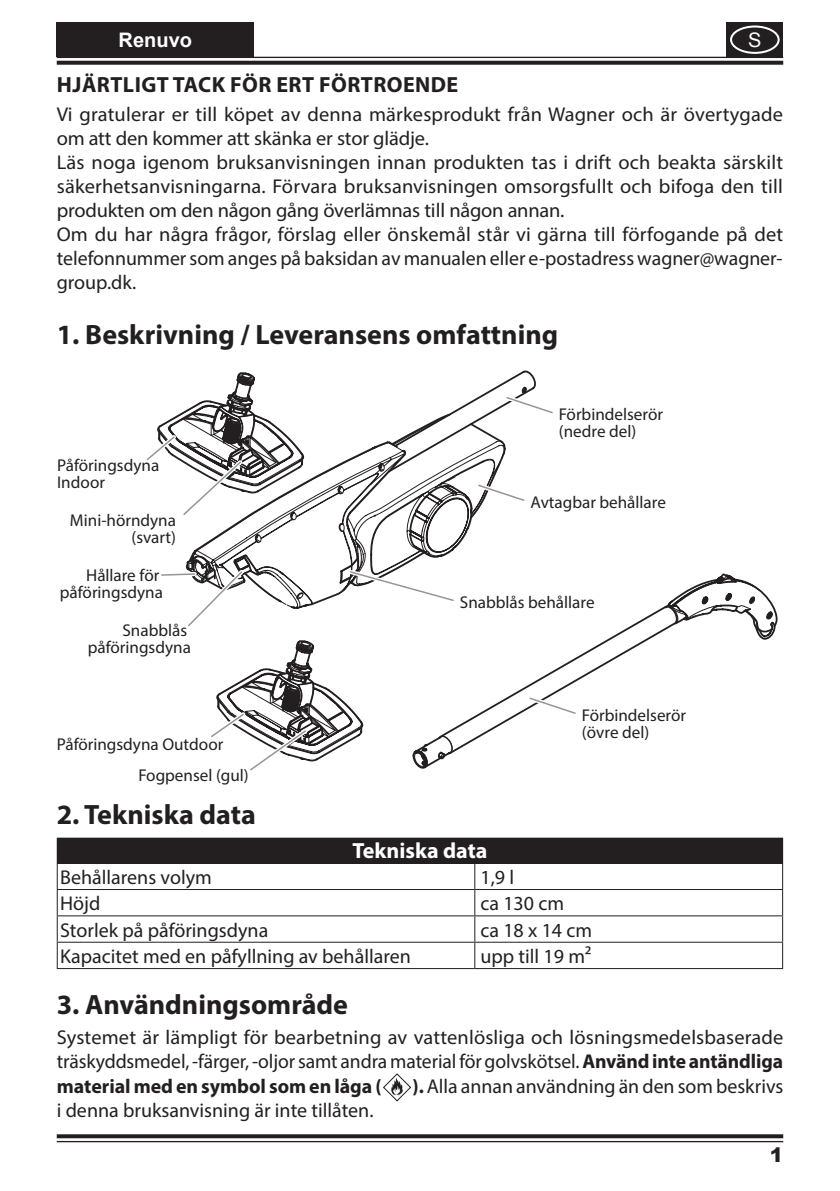
<style>
.page{position:relative;width:840px;height:1191px;background:#fff}
.page>*{position:absolute;margin:0;border:0;box-sizing:border-box;transform-origin:0 0}
.t1{font:700 28px "Myriad Pro";color:#231f20}
.t2{font:700 22px "Myriad Pro";letter-spacing:.02em;color:#231f20}
.t3{font:700 22px "Myriad Pro";color:#fff}
.t4{font:20px/24px "Myriad Pro";color:#231f20}
.t5{font:700 20px "Arial";color:#fff}
.t6{font:900 20px "Arial";color:#231f20}
.t7{font:20px "Arial";color:#fff}
.t8{font:17.2px/17.2px "Myriad Pro";color:#231f20;text-align:right}
.s1{font-weight:700}
</style>
<div class="page">
<hr style="left:57px;top:57px;width:725px;height:1px;background:#231f20">
<svg style="left:57px;top:61px;width:725px;height:4px;background:#322e2f"></svg>
<svg style="left:57px;top:1134px;width:725px;height:4px;background:#322e2f"></svg>
<hr style="left:57px;top:1141px;width:725px;height:1px;background:#231f20">
<div style="left:57px;top:23px;width:197px;height:34px;background:#231f20"></div>
<div style="left:726px;top:23px;width:56px;height:34px;background:#231f20"></div>
<div style="left:729px;top:26px;width:50px;height:28px;border:2px solid #fff;border-radius:50%"></div>
<svg style="left:580px;top:608px;width:82px;height:71px"></svg>
<svg style="left:662px;top:573px;width:115px;height:67px"></svg>
<svg style="left:146px;top:370px;width:434px;height:401px"></svg>
<div style="left:72px;top:817px;width:9px;height:9px;border:4px solid #fff;border-radius:50%"></div>
<div style="left:57px;top:838px;width:725px;height:25px;background:#231f20"></div>
<hr style="left:57px;top:837px;width:417px;height:1px;background:#231f20">
<hr style="left:474px;top:837px;width:308px;height:1px;background:#231f20">
<hr style="left:57px;top:889px;width:417px;height:1px;background:#231f20">
<hr style="left:474px;top:889px;width:308px;height:1px;background:#231f20">
<hr style="left:57px;top:915px;width:417px;height:1px;background:#231f20">
<hr style="left:474px;top:915px;width:308px;height:1px;background:#231f20">
<hr style="left:57px;top:941px;width:417px;height:1px;background:#231f20">
<svg style="left:57px;top:863px;width:1px;height:105px"></svg>
<hr style="left:474px;top:941px;width:308px;height:1px;background:#231f20">
<hr style="left:57px;top:968px;width:417px;height:1px;background:#231f20">
<hr style="left:474px;top:968px;width:308px;height:1px;background:#231f20">
<svg style="left:474px;top:863px;width:1px;height:105px"></svg>
<svg style="left:383px;top:1073px;width:28px;height:28px"></svg>
<p class="t5" style="left:119px;top:27px;width:75px">Renuvo</p>
<p class="t7" style="left:747px;top:27px;width:15px">S</p>
<p class="t2" style="left:57px;top:70px;width:402px">HJÄRTLIGT TACK FÖR ERT FÖRTROENDE</p>
<p class="t4" style="left:57px;top:102px;width:727px">Vi gratulerar er till köpet av denna märkesprodukt från Wagner och är övertygade om att den kommer att skänka er stor glädje.<br>Läs noga igenom bruksanvisningen innan produkten tas i drift och beakta särskilt säkerhetsanvisningarna. Förvara bruksanvisningen omsorgsfullt och bifoga den till produkten om den någon gång överlämnas till någon annan.<br>Om du har några frågor, förslag eller önskemål står vi gärna till förfogande på det telefonnummer som anges på baksidan av manualen eller e-postadress wagner@wagner&shy;group.dk.</p>
<h1 class="t1" style="left:57px;top:316px;width:502px">1. Beskrivning / Leveransens omfattning</h1>
<p class="t8" style="left:57px;top:456px;width:104px;text-align:left">Påföringsdyna<br>Indoor</p>
<p class="t8" style="left:70px;top:511px;width:108px">Mini-hörndyna (svart)</p>
<p class="t8" style="left:60px;top:566px;width:105px">Hållare för påföringsdyna</p>
<p class="t8" style="left:88px;top:621px;width:105px">Snabblås påföringsdyna</p>
<p class="t8" style="left:57px;top:735px;width:168px">Påföringsdyna Outdoor</p>
<p class="t8" style="left:138px;top:766px;width:112px">Fogpensel (gul)</p>
<h1 class="t1" style="left:57px;top:796px;width:200px">2. Tekniska data</h1>
<p class="t8" style="left:558px;top:405px;width:106px;text-align:left">Förbindelserör (nedre del)</p>
<p class="t8" style="left:530px;top:493px;width:137px">Avtagbar behållare</p>
<p class="t8" style="left:459px;top:593px;width:136px">Snabblås behållare</p>
<p class="t3" style="left:352px;top:835px;width:136px">Tekniska data</p>
<p class="t8" style="left:581px;top:706px;width:106px;text-align:left">Förbindelserör (övre del)</p>
<p class="t4" style="left:60px;top:865px;width:153px">Behållarens volym</p>
<p class="t4" style="left:480px;top:865px;width:35px">1,9 l</p>
<p class="t4" style="left:60px;top:891px;width:42px">Höjd</p>
<p class="t4" style="left:480px;top:891px;width:85px">ca 130 cm</p>
<p class="t4" style="left:60px;top:917px;width:210px">Storlek på påföringsdyna</p>
<p class="t4" style="left:480px;top:917px;width:113px">ca 18 x 14 cm</p>
<p class="t4" style="left:60px;top:944px;width:352px">Kapacitet med en påfyllning av behållaren</p>
<p class="t4" style="left:480px;top:944px;width:112px">upp till 19 m²</p>
<h1 class="t1" style="left:57px;top:986px;width:292px">3. Användningsområde</h1>
<p class="t4" style="left:57px;top:1024px;width:727px;line-height:24.8px;text-align:justify">Systemet är lämpligt för bearbetning av vattenlösliga och lösningsmedelsbaserade träskyddsmedel, -färger, -oljor samt andra material för golvskötsel. <span class="s1">Använd inte antändliga material med en symbol som en låga (</span></p>
<p class="t4" style="left:412px;top:1074px;width:372px"><span class="s1">).</span> Alla annan användning än den som beskrivs</p>
<p class="t4" style="left:57px;top:1098px;width:318px">i denna bruksanvisning är inte tillåten.</p>
<p class="t6" style="left:769px;top:1140px;width:15px">1</p>
</div>
